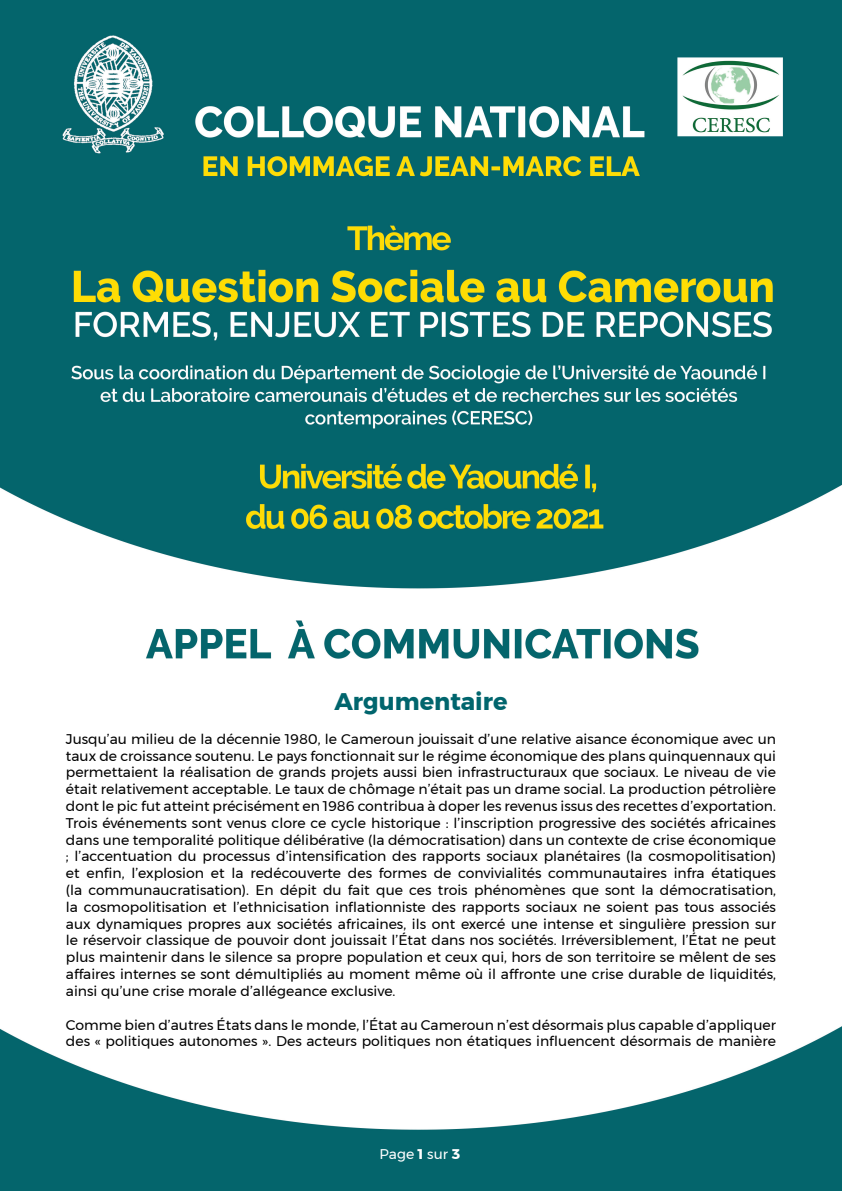
<style>
.page{position:relative;width:842px;height:1191px;background:#fff}
.page>*{position:absolute;margin:0;border:0;box-sizing:border-box;transform-origin:0 0}
.t1{font:700 24px "Montserrat";color:#00656d}
.t2{font:14px/16.8px "Montserrat";color:#000;text-align:justify}
.t3{font:14px "Montserrat";color:#fff}
.s1{font-weight:700}
</style>
<div class="page">
<img style="left:0;top:0;width:842px;height:1191px">
<h1 class="t1" style="left:334px;top:682px;width:175px">Argumentaire</h1>
<p class="t2" style="left:66px;top:730px;width:712px">Jusqu’au milieu de la décennie 1980, le Cameroun jouissait d’une relative aisance économique avec un taux de croissance soutenu. Le pays fonctionnait sur le régime économique des plans quinquennaux qui permettaient la réalisation de grands projets aussi bien infrastructuraux que sociaux. Le niveau de vie était relativement acceptable. Le taux de chômage n’était pas un drame social. La production pétrolière dont le pic fut atteint précisément en 1986 contribua à doper les revenus issus des recettes d’exportation.<br>Trois événements sont venus clore ce cycle historique : l’inscription progressive des sociétés africaines dans une temporalité politique délibérative (la démocratisation) dans un contexte de crise économique ; l’accentuation du processus d’intensification des rapports sociaux planétaires (la cosmopolitisation) et enfin, l’explosion et la redécouverte des formes de convivialités communautaires infra étatiques (la communaucratisation). En dépit du fait que ces trois phénomènes que sont la démocratisation, la cosmopolitisation et l’ethnicisation inflationniste des rapports sociaux ne soient pas tous associés aux dynamiques propres aux sociétés africaines, ils ont exercé une intense et singulière pression sur le réservoir classique de pouvoir dont jouissait l’État dans nos sociétés. Irréversiblement, l’État ne peut plus maintenir dans le silence sa propre population et ceux qui, hors de son territoire se mêlent de ses affaires internes se sont démultipliés au moment même où il affronte une crise durable de liquidités, ainsi qu’une crise morale d’allégeance exclusive.</p>
<p class="t2" style="left:66px;top:1016px;width:712px">Comme bien d’autres États dans le monde, l’État au Cameroun n’est désormais plus capable d’appliquer des « politiques autonomes ». Des acteurs politiques non étatiques influencent désormais de manière</p>
<p class="t3" style="left:380px;top:1143px;width:82px">Page <span class="s1">1</span> sur <span class="s1">3</span></p>
</div>
